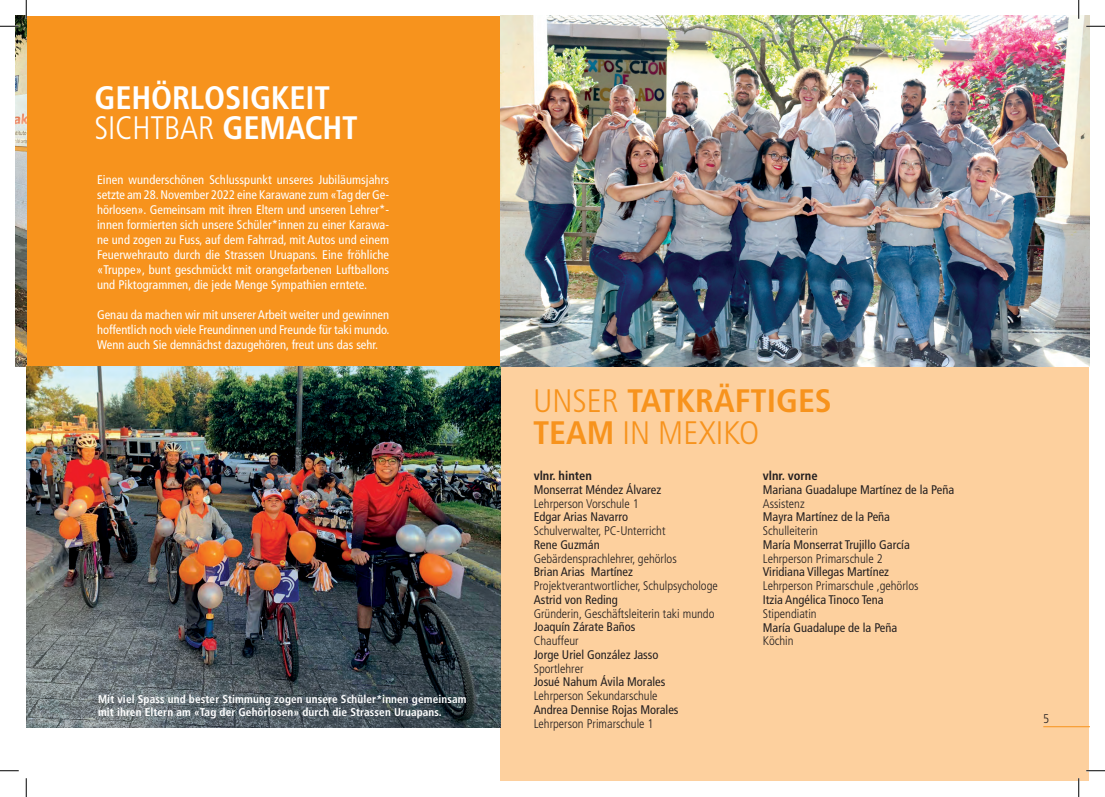
<style>
.page{position:relative;width:1105px;height:797px;background:#fff}
.page>*{position:absolute;margin:0;border:0;box-sizing:border-box;transform-origin:0 0}
.t1{font:700 condensed 32.5px/31.2px "Frutiger";color:#f7931d;scale:1.04 1}
.t2{font:700 condensed 32.5px "Frutiger";letter-spacing:-.005em;color:#fff}
.t3{font:300 condensed 32.5px "Frutiger";color:#fff}
.t4{font:300 condensed 32.5px "Frutiger";color:#f7931d;scale:1.04 1}
.t5{font:condensed 12.5px/15px "Frutiger";color:#fff;text-align:justify}
.t6{font:condensed 12.5px "Frutiger";color:#231f20}
.t7{font:300 condensed 12.5px "Frutiger";color:#231f20}
.t8{font:700 condensed 12.5px "Frutiger";color:#231f20}
.t9{font:700 condensed 11.25px/13.5px "Frutiger";letter-spacing:.01em;color:#fff}
.s1{font-weight:300}
</style>
<div class="page">
<div style="left:501px;top:356px;width:588px;height:425px;background:#fdd09e"></div>
<div style="left:16px;top:16px;width:492px;height:350px;background:#f7931d"></div>
<img style="left:500px;top:16px;width:589px;height:350px">
<hr style="left:1043px;top:726px;width:46px;height:1px;background:#f7931d">
<img style="left:16px;top:16px;width:10px;height:350px">
<img style="left:26px;top:366px;width:474px;height:361px">
<svg style="left:0;top:25px;width:19px;height:2px"></svg>
<svg style="left:1086px;top:25px;width:19px;height:2px"></svg>
<svg style="left:0;top:770px;width:19px;height:1px"></svg>
<svg style="left:1086px;top:770px;width:19px;height:1px"></svg>
<svg style="left:25px;top:0;width:2px;height:19px"></svg>
<svg style="left:25px;top:778px;width:2px;height:19px"></svg>
<svg style="left:1078px;top:0;width:1px;height:19px"></svg>
<svg style="left:1078px;top:778px;width:1px;height:19px"></svg>
<h1 class="t2" style="left:94px;top:79px;width:237px">Gehörlosigkeit</h1>
<h1 class="t3" style="left:94px;top:110px;width:16px">sichtbar</h1>
<h1 class="t2" style="left:222px;top:109px;width:137px">gemacht</h1>
<p class="t5" style="left:97px;top:172px;width:293px">Einen wunderschönen Schlusspunkt unseres Jubiläumsjahrs setzte am 28. November 2022 eine Karawane zum «Tag der Ge&shy;hörlosen». Gemeinsam mit ihren Eltern und unseren Lehrer*- innen formierten sich unsere Schüler*innen zu einer Karawa&shy;ne und zogen zu Fuss, auf dem Fahrrad, mit Autos und einem Feuerwehrauto durch die Strassen Uruapans. Eine fröhliche «Truppe», bunt geschmückt mit orangefarbenen Luftballons und Piktogrammen, die jede Menge Sympathien erntete.</p>
<p class="t5" style="left:97px;top:307px;width:294px">Genau da machen wir mit unserer Arbeit weiter und gewinnen hoffentlich noch viele Freundinnen und Freunde für taki mundo.<br>Wenn auch Sie demnächst dazugehören, freut uns das sehr.</p>
<p class="t9" style="left:98px;top:692px;width:370px">Mit viel Spass und bester Stimmung zogen unsere Schüler*innen gemeinsam mit ihren Eltern am «Tag der Gehörlosen» durch die Strassen Uruapans.</p>
<h1 class="t1" style="left:533px;top:385px;width:252px;text-indent:94px">tatkräftiges<br>Team <span class="s1">in MexiKo</span></h1>
<p class="t8" style="left:534px;top:468px;width:60px">vlnr. hinten</p>
<p class="t6" style="left:534px;top:482px;width:129px">Monserrat Méndez Álvarez</p>
<p class="t7" style="left:534px;top:496px;width:107px">Lehrperson Vorschule 1</p>
<p class="t6" style="left:534px;top:509px;width:96px">Edgar Arias Navarro</p>
<p class="t7" style="left:534px;top:523px;width:133px">Schulverwalter, PC-Unterricht</p>
<p class="t6" style="left:534px;top:537px;width:67px">Rene Guzmán</p>
<p class="t7" style="left:534px;top:551px;width:145px">Gebärdensprachlehrer, gehörlos</p>
<p class="t6" style="left:534px;top:564px;width:101px">Brian Arias Martínez</p>
<p class="t7" style="left:534px;top:578px;width:186px">Projektverantwortlicher, Schulpsychologe</p>
<p class="t6" style="left:534px;top:592px;width:86px">Astrid von Reding</p>
<p class="t7" style="left:534px;top:606px;width:182px">Gründerin, Geschäftsleiterin taki mundo</p>
<p class="t6" style="left:534px;top:619px;width:103px">Joaquín Zárate Baños</p>
<p class="t7" style="left:534px;top:633px;width:46px">Chauffeur</p>
<p class="t6" style="left:534px;top:647px;width:126px">Jorge Uriel González Jasso</p>
<p class="t7" style="left:534px;top:661px;width:51px">Sportlehrer</p>
<p class="t6" style="left:534px;top:674px;width:133px">Josué Nahum Ávila Morales</p>
<p class="t7" style="left:534px;top:688px;width:125px">Lehrperson Sekundarschule</p>
<p class="t6" style="left:534px;top:702px;width:146px">Andrea Dennise Rojas Morales</p>
<p class="t7" style="left:534px;top:716px;width:121px">Lehrperson Primarschule 1</p>
<h1 class="t4" style="left:533px;top:382px;width:35px">Unser</h1>
<p class="t8" style="left:763px;top:468px;width:56px">vlnr. vorne</p>
<p class="t6" style="left:763px;top:482px;width:193px">Mariana Guadalupe Martínez de la Peña</p>
<p class="t7" style="left:763px;top:496px;width:43px">Assistenz</p>
<p class="t6" style="left:763px;top:510px;width:129px">Mayra Martínez de la Peña</p>
<p class="t7" style="left:763px;top:524px;width:57px">Schulleiterin</p>
<p class="t6" style="left:763px;top:537px;width:148px">María Monserrat Trujillo García</p>
<p class="t7" style="left:763px;top:551px;width:121px">Lehrperson Primarschule 2</p>
<p class="t6" style="left:763px;top:565px;width:128px">Viridiana Villegas Martínez</p>
<p class="t7" style="left:763px;top:579px;width:157px">Lehrperson Primarschule ,gehörlos</p>
<p class="t6" style="left:763px;top:592px;width:122px">Itzia Angélica Tinoco Tena</p>
<p class="t7" style="left:763px;top:606px;width:55px">Stipendiatin</p>
<p class="t6" style="left:763px;top:620px;width:136px">María Guadalupe de la Peña</p>
<p class="t7" style="left:763px;top:634px;width:32px">Köchin</p>
<p class="t7" style="left:1043px;top:712px;width:7px">5</p>
</div>
